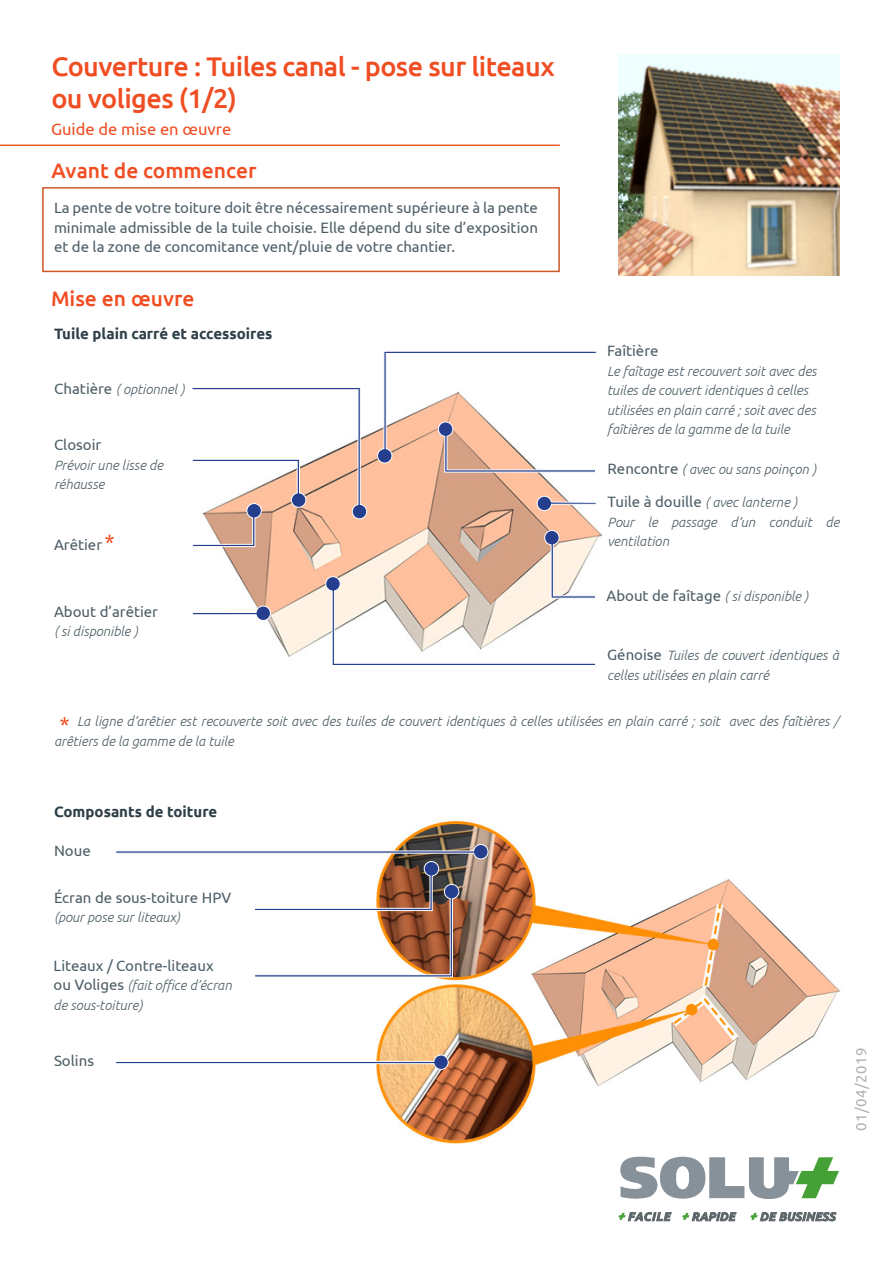
<style>
.page{position:relative;width:893px;height:1263px;background:#fff}
.page>*{position:absolute;margin:0;border:0;box-sizing:border-box;transform-origin:0 0}
.ubuntu_reg_12pt{font:500 27px/32.4px "Ubuntu";letter-spacing:-.02em;color:#f04d22}
.ubuntu_reg_12pt-2{font:500 21px "Ubuntu";color:#f04d22}
.ubuntu_reg_12pt-3{font:16.5px "Ubuntu";color:#f04d22}
.ubuntu_reg_12pt-4{font:15px/19.5px "Ubuntu";color:#4e5e66;text-align:justify}
.ubuntu_reg_12pt-5{font:700 15px "Ubuntu";color:#2e3f48}
.ubuntu_reg_12pt-6{font:15px "Ubuntu";letter-spacing:.03em;color:#aeb3b2}
.ubuntu_reg_12pt-7{font:italic 300 13.5px/19.5px "Ubuntu";color:#4e5e66}
.s1{font-weight:400;font-style:normal;font-size:15px}
.s2{font-weight:300;font-style:italic;font-size:13.5px}
</style>
<div class="page">
<img style="left:376px;top:821px;width:464px;height:323px">
<div style="left:42px;top:187px;width:518px;height:85px;border:2px solid #cf5728"></div>
<img style="left:618px;top:54px;width:221px;height:221px">
<svg style="left:116px;top:844px;width:373px;height:134px"></svg>
<hr style="left:0;top:145px;width:560px;height:1px;background:#eb5b25">
<svg style="left:115px;top:1054px;width:334px;height:16px"></svg>
<svg style="left:192px;top:351px;width:405px;height:314px"></svg>
<svg style="left:60px;top:717px;width:9px;height:8px"></svg>
<svg style="left:105px;top:535px;width:9px;height:8px"></svg>
<svg style="left:618px;top:1212px;width:54px;height:9px"></svg>
<svg style="left:682px;top:1212px;width:55px;height:9px"></svg>
<svg style="left:750px;top:1212px;width:87px;height:9px"></svg>
<svg style="left:620px;top:1156px;width:219px;height:43px"></svg>
<p class="ubuntu_reg_12pt" style="left:51px;top:49px;width:505px">Couverture : Tuiles canal - pose sur liteaux ou voliges (1/2)</p>
<p class="ubuntu_reg_12pt-3" style="left:51px;top:119px;width:182px">Guide de mise en œuvre</p>
<p class="ubuntu_reg_12pt-2" style="left:52px;top:157px;width:206px">Avant de commencer</p>
<p class="ubuntu_reg_12pt-4" style="left:54px;top:198px;width:485px">La pente de votre toiture doit être nécessairement supérieure à la pente minimale admissible de la tuile choisie. Elle dépend du site d’exposition et de la zone de concomitance vent/pluie de votre chantier.</p>
<p class="ubuntu_reg_12pt-2" style="left:51px;top:286px;width:145px">Mise en œuvre</p>
<p class="ubuntu_reg_12pt-5" style="left:54px;top:324px;width:220px">Tuile plain carré et accessoires</p>
<p class="ubuntu_reg_12pt-7" style="left:54px;top:379px;width:132px"><span class="s1">Chatière</span> ( optionnel )</p>
<p class="ubuntu_reg_12pt-4" style="left:54px;top:434px;width:49px">Closoir</p>
<p class="ubuntu_reg_12pt-7" style="left:54px;top:455px;width:110px">Prévoir une lisse de réhausse</p>
<p class="ubuntu_reg_12pt-4" style="left:54px;top:534px;width:50px">Arêtier</p>
<p class="ubuntu_reg_12pt-4" style="left:54px;top:601px;width:106px">About d’arêtier</p>
<p class="ubuntu_reg_12pt-7" style="left:54px;top:621px;width:85px">( si disponible )</p>
<p class="ubuntu_reg_12pt-4" style="left:607px;top:341px;width:53px">Faîtière</p>
<p class="ubuntu_reg_12pt-7" style="left:607px;top:361px;width:211px">Le faîtage est recouvert soit avec des tuiles de couvert identiques à celles utilisées en plain carré ; soit avec des faîtières de la gamme de la tuile</p>
<p class="ubuntu_reg_12pt-7" style="left:607px;top:459px;width:210px"><span class="s1">Rencontre</span> ( avec ou sans poinçon )</p>
<p class="ubuntu_reg_12pt-7" style="left:607px;top:493px;width:191px"><span class="s1">Tuile à douille</span> ( avec lanterne )</p>
<p class="ubuntu_reg_12pt-7" style="left:607px;top:512px;width:233px">Pour le passage d’un conduit de ventilation</p>
<p class="ubuntu_reg_12pt-4" style="left:606px;top:586px;width:203px">About de faîtage <span class="s2">( si disponible )</span></p>
<p class="ubuntu_reg_12pt-7" style="left:607px;top:645px;width:233px"><span class="s1">Génoise</span> Tuiles de couvert identiques à celles utilisées en plain carré</p>
<p class="ubuntu_reg_12pt-7" style="left:54px;top:711px;width:786px;text-indent:23px">La ligne d’arêtier est recouverte soit avec des tuiles de couvert identiques à celles utilisées en plain carré ; soit avec des faîtières / arêtiers de la gamme de la tuile</p>
<p class="ubuntu_reg_12pt-5" style="left:54px;top:803px;width:165px">Composants de toiture</p>
<p class="ubuntu_reg_12pt-4" style="left:54px;top:841px;width:38px">Noue</p>
<p class="ubuntu_reg_12pt-4" style="left:54px;top:887px;width:179px">Écran de sous-toiture HPV</p>
<p class="ubuntu_reg_12pt-7" style="left:54px;top:907px;width:127px">(pour pose sur liteaux)</p>
<p class="ubuntu_reg_12pt-4" style="left:54px;top:955px;width:162px">Liteaux / Contre-liteaux</p>
<p class="ubuntu_reg_12pt-7" style="left:54px;top:975px;width:180px"><span class="s1">ou Voliges</span> (fait office d’écran de sous-toiture)</p>
<p class="ubuntu_reg_12pt-4" style="left:54px;top:1051px;width:42px">Solins</p>
<p class="ubuntu_reg_12pt-6" style="left:852px;top:1131px;width:85px;rotate:-90deg">01/04/2019</p>
</div>
